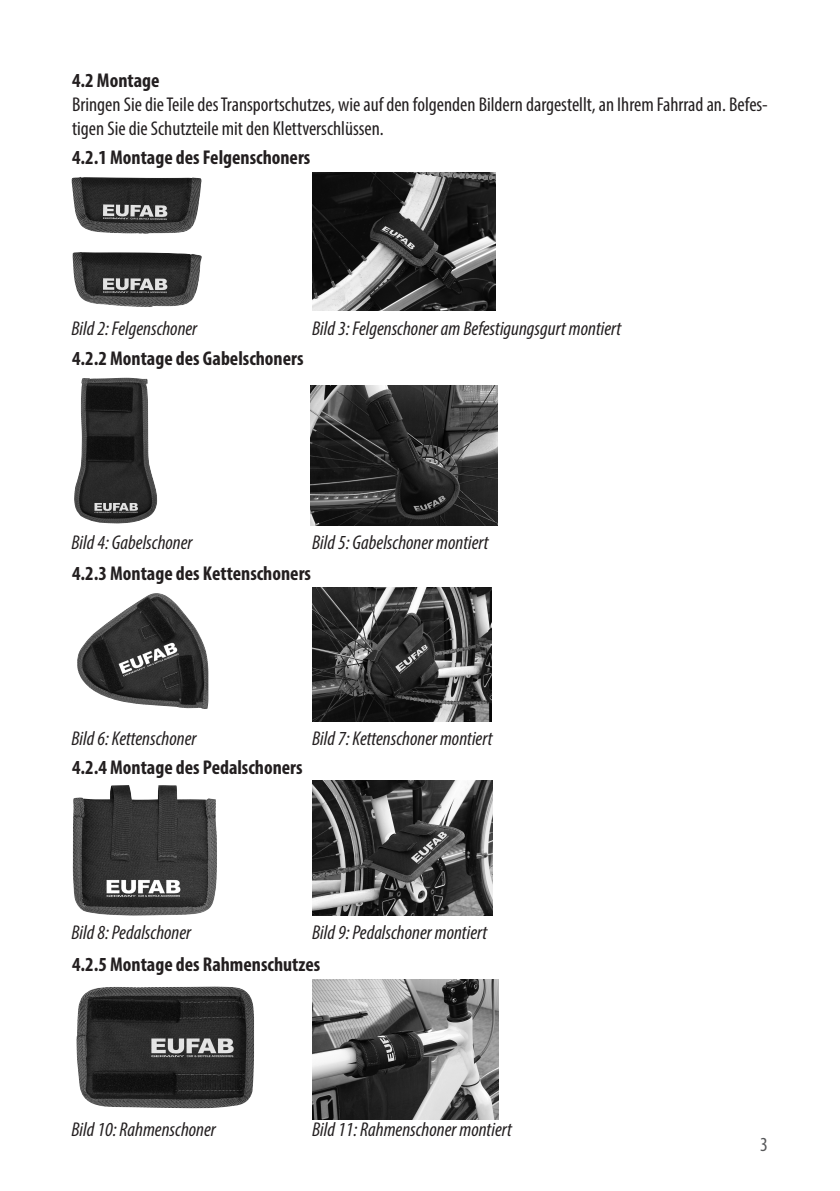
<style>
.page{position:relative;width:840px;height:1191px;background:#fff}
.page>*{position:absolute;margin:0;border:0;box-sizing:border-box;transform-origin:0 0}
.t1{font:italic condensed 20px "Myriad Pro";color:#231f20}
.t2{font:700 condensed 20px "Myriad Pro";color:#231f20}
.t3{font:condensed 20px/24px "Myriad Pro";color:#231f20}
.t4{font:condensed 20px "Myriad Pro";color:#57585a}
</style>
<div class="page">
<img style="left:71px;top:177px;width:131px;height:130px">
<img style="left:74px;top:378px;width:83px;height:146px">
<img style="left:77px;top:593px;width:131px;height:116px">
<img style="left:76px;top:986px;width:178px;height:122px">
<img style="left:72px;top:785px;width:145px;height:131px">
<img style="left:312px;top:173px;width:183px;height:137px">
<img style="left:310px;top:385px;width:187px;height:140px">
<img style="left:312px;top:587px;width:179px;height:134px">
<img style="left:312px;top:780px;width:180px;height:135px">
<img style="left:312px;top:979px;width:186px;height:140px">
<p class="t2" style="left:72px;top:68px;width:89px">4.2 Montage</p>
<p class="t3" style="left:72px;top:92px;width:697px">Bringen Sie die Teile des Transportschutzes, wie auf den folgenden Bildern dargestellt, an Ihrem Fahrrad an. Befes&shy;tigen Sie die Schutzteile mit den Klettverschlüssen.</p>
<p class="t2" style="left:72px;top:144px;width:240px">4.2.1 Montage des Felgenschoners</p>
<p class="t1" style="left:71px;top:316px;width:127px">Bild 2: Felgenschoner</p>
<p class="t2" style="left:72px;top:346px;width:233px">4.2.2 Montage des Gabelschoners</p>
<p class="t1" style="left:312px;top:316px;width:310px">Bild 3: Felgenschoner am Befestigungsgurt montiert</p>
<p class="t1" style="left:71px;top:530px;width:122px">Bild 4: Gabelschoner</p>
<p class="t1" style="left:312px;top:530px;width:178px">Bild 5: Gabelschoner montiert</p>
<p class="t2" style="left:72px;top:560px;width:240px">4.2.3 Montage des Kettenschoners</p>
<p class="t1" style="left:71px;top:726px;width:126px">Bild 6: Kettenschoner</p>
<p class="t2" style="left:72px;top:754px;width:232px">4.2.4 Montage des Pedalschoners</p>
<p class="t1" style="left:312px;top:726px;width:182px">Bild 7: Kettenschoner montiert</p>
<p class="t1" style="left:71px;top:920px;width:121px">Bild 8: Pedalschoner</p>
<p class="t1" style="left:312px;top:920px;width:176px">Bild 9: Pedalschoner montiert</p>
<p class="t2" style="left:72px;top:951px;width:249px">4.2.5 Montage des Rahmenschutzes</p>
<p class="t1" style="left:71px;top:1117px;width:146px">Bild 10: Rahmenschoner</p>
<p class="t1" style="left:312px;top:1117px;width:201px">Bild 11: Rahmenschoner montiert</p>
<p class="t4" style="left:759px;top:1132px;width:9px">3</p>
</div>
